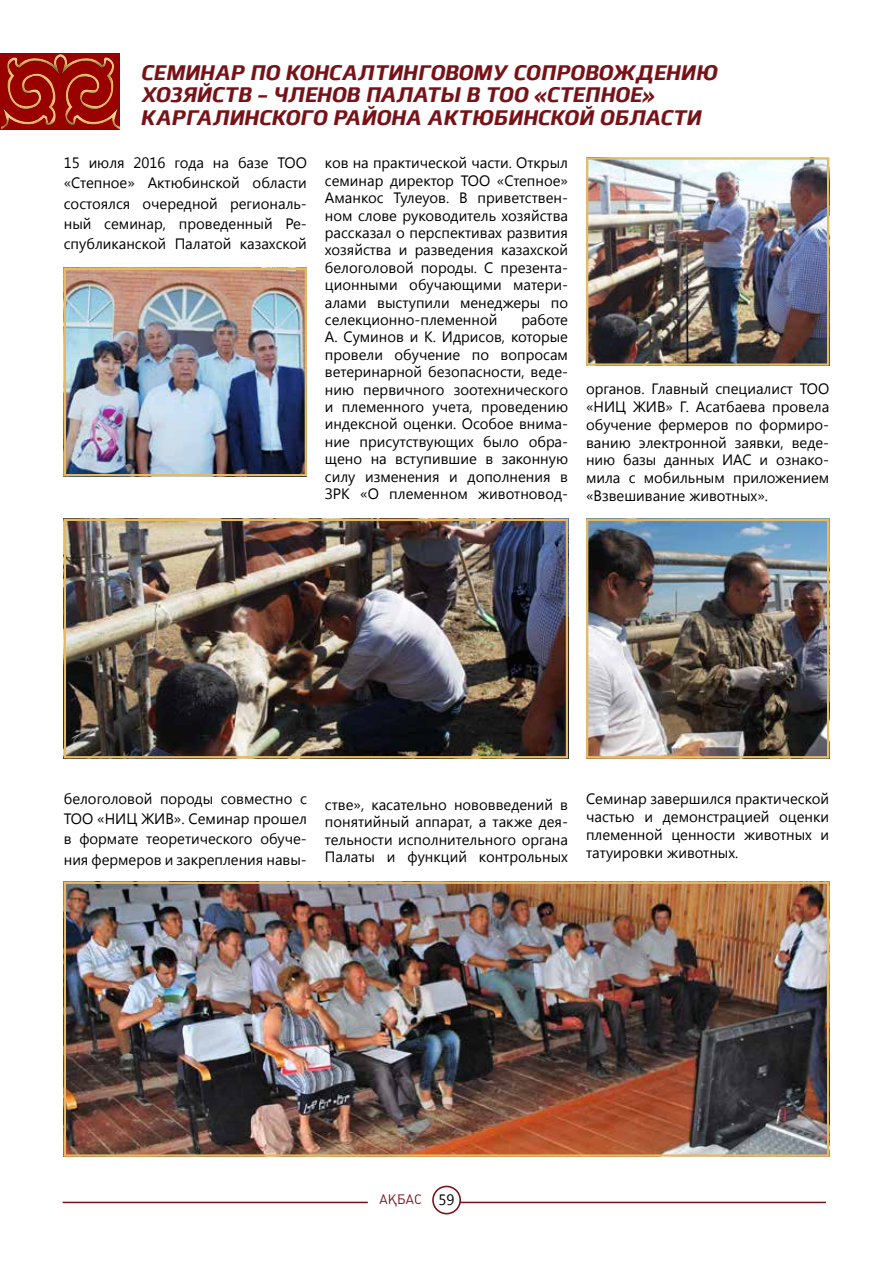
<style>
.page{position:relative;width:893px;height:1263px;background:#fff}
.page>*{position:absolute;margin:0;border:0;box-sizing:border-box;transform-origin:0 0}
.t1{font:italic 800 21px/22.5px "Juhl";letter-spacing:.01em;color:#771318}
.t2{font:15px/17.4px "Segoe UI";color:#000;text-align:justify}
.t3{font:13.5px "K Plumb";color:#771318}
.s1{font-family:"Segoe UI";font-size:15px;color:#000}
</style>
<div class="page">
<img style="left:67px;top:885px;width:759px;height:269px">
<div style="left:64px;top:882px;width:765px;height:275px;border:2px solid #e5ba64"></div>
<img style="left:589px;top:160px;width:237px;height:203px">
<div style="left:586px;top:157px;width:243px;height:209px;border:2px solid #e5ba64"></div>
<img style="left:67px;top:271px;width:237px;height:202px">
<div style="left:64px;top:268px;width:243px;height:208px;border:2px solid #e5ba64"></div>
<img style="left:67px;top:522px;width:498px;height:233px">
<div style="left:64px;top:519px;width:504px;height:239px;border:2px solid #e5ba64"></div>
<img style="left:589px;top:522px;width:237px;height:233px">
<div style="left:586px;top:519px;width:243px;height:239px;border:2px solid #e5ba64"></div>
<div style="left:1px;top:52px;width:121px;height:76px;background:#900"></div>
<div style="left:1px;top:54px;width:121px;height:77px;background:#000;opacity:.75"></div>
<hr style="left:459px;top:1202px;width:367px;height:1px;background:#771318">
<hr style="left:63px;top:1202px;width:305px;height:1px;background:#771318">
<svg style="left:432px;top:1186px;width:29px;height:28px"></svg>
<div style="left:434px;top:1187px;width:25px;height:26px;background:#fff;border-radius:50%"></div>
<h1 class="t1" style="left:140px;top:59px;width:578px">СЕМИНАР ПО КОНСАЛТИНГОВОМУ СОПРОВОЖДЕНИЮ<br>ХОЗЯЙ</h1>
<h1 class="t1" style="left:140px;top:82px;width:562px;text-indent:71px">СТВ – ЧЛЕНОВ ПАЛАТЫ В ТОО «СТЕПНОЕ»<br>КАРГАЛИНСКОГО РАЙОНА АКТЮБИНСКОЙ ОБЛАСТИ</h1>
<p class="t2" style="left:64px;top:152px;width:245px;line-height:20.2px">15 июля 2016 года на базе ТОО «Степное» Актюбинской области состоялся очередной региональ&shy;ный семинар, проведенный Ре&shy;спубликанской Палатой казахской</p>
<p class="t2" style="left:325px;top:154px;width:245px">ков на практической части. Открыл семинар директор ТОО «Степное» Аманкос Тулеуов. В приветствен&shy;ном слове руководитель хозяйства рассказал о перспективах развития хозяйства и разведения казахской белоголовой породы. С презента&shy;ционными обучающими матери&shy;алами выступили менеджеры по селекционно-племенной</p>
<p class="t2" style="left:325px;top:310px;width:245px;text-indent:196px">работе А. Суминов и К. Идрисов, которые провели обучение по вопросам ветеринарной безопасности, веде&shy;нию первичного зоотехнического и племенного учета, проведению индексной оценки. Особое внима&shy;ние присутствующих было обра&shy;щено на вступившие в законную силу изменения и дополнения в ЗРК «О племенном животновод-</p>
<p class="t2" style="left:586px;top:379px;width:245px;line-height:18px">органов. Главный специалист ТОО «НИЦ ЖИВ» Г. Асатбаева провела обучение фермеров по формиро&shy;ванию электронной заявки, веде&shy;нию базы данных ИАС и ознако&shy;мила с мобильным приложением «Взвешивание животных».</p>
<p class="t2" style="left:64px;top:788px;width:245px;line-height:20.2px">белоголовой породы совместно с ТОО «НИЦ ЖИВ». Семинар прошел в формате теоретического обуче&shy;ния фермеров и закрепления навы-</p>
<p class="t2" style="left:325px;top:795px;width:245px">стве», касательно нововведений в понятийный аппарат, а также дея&shy;тельности исполнительного органа Палаты и функций контрольных</p>
<p class="t2" style="left:586px;top:789px;width:245px;line-height:18px">Семинар завершился практической частью и демонстрацией оценки племенной ценности животных и татуировки животных.</p>
<p class="t3" style="left:380px;top:1192px;width:76px">Ақбас <span class="s1">59</span></p>
</div>
